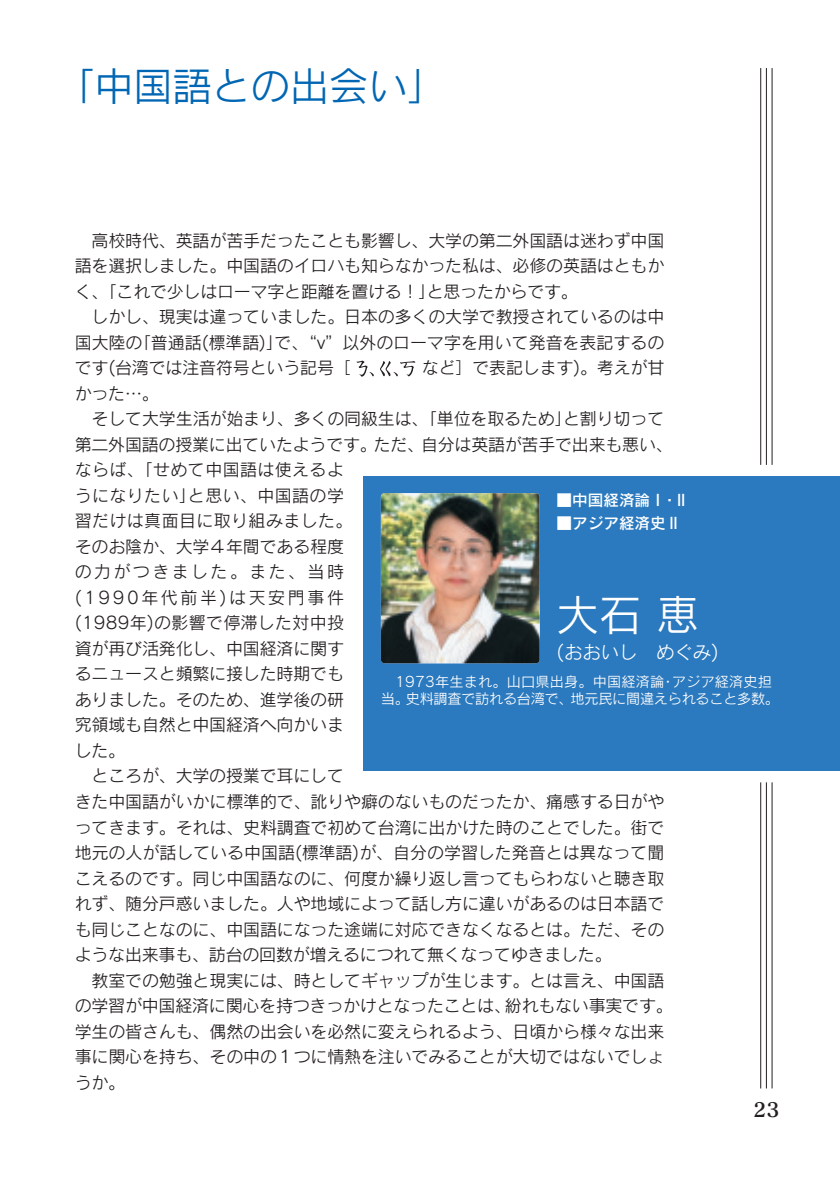
<style>
.page{position:relative;width:840px;height:1190px;background:#fff}
.page>*{position:absolute;margin:0;border:0;box-sizing:border-box;transform-origin:0 0}
.t1{font:42.6px "Rodin CID M";color:#fff}
.t2{font:39.6px "Rodin CID M";letter-spacing:-.015em;color:#0166b3}
.t3{font:19.8px "Matisse CID B";color:#231f20}
.t4{font:18.4px "Rodin CID M";color:#fff}
.t5{font:17px/25.6px "Rodin CID M";letter-spacing:-.01em;color:#231f20;text-align:justify}
.t6{font:17px "Rodin CID M";letter-spacing:.025em;color:#231f20}
.t7{font:17px "Rodin CID M";letter-spacing:.015em;color:#231f20}
.t8{font:17px "Rodin CID M";letter-spacing:.15em;color:#231f20}
.t9{font:17px "Rodin CID M";letter-spacing:.14em;color:#231f20}
.t10{font:15.6px "Rodin CID DB";color:#fff}
.t11{font:14.2px/17px "Rodin CID M";letter-spacing:-.02em;color:#fff;text-align:center}
</style>
<div class="page">
<svg style="left:356px;top:361px;width:18px;height:16px"></svg>
<svg style="left:380px;top:361px;width:35px;height:15px"></svg>
<div style="left:364px;top:476px;width:476px;height:295px;background:#2b79be"></div>
<img style="left:381px;top:493px;width:159px;height:170px;border-radius:4px">
<hr style="left:760px;top:68px;width:1px;height:397px;background:#231f20">
<hr style="left:766px;top:68px;width:1px;height:397px;background:#231f20">
<hr style="left:772px;top:68px;width:1px;height:397px;background:#231f20">
<hr style="left:760px;top:782px;width:1px;height:307px;background:#231f20">
<hr style="left:766px;top:782px;width:1px;height:307px;background:#231f20">
<hr style="left:772px;top:782px;width:1px;height:306px;background:#231f20">
<h2 class="t2" style="left:75px;top:72px;width:354px">｢中国語との出会い｣</h2>
<p class="t5" style="left:75px;top:230px;width:591px;text-indent:17px">高校時代、英語が苦手だったことも影響し、大学の第二外国語は迷わず中国語を選択しました。中国語のイロハも知らなかった私は、必修の英語はともかく、｢これで少しはローマ字と距離を置ける！｣と思ったからです。</p>
<p class="t5" style="left:75px;top:306px;width:591px;text-indent:17px">しかし、現実は違っていました。日本の多くの大学で教授されているのは中国大陸の｢普通話(標準語)｣で、“v”以外のローマ字を用いて発音を表記するのです(台湾では注音符号という記号［</p>
<p class="t5" style="left:422px;top:357px;width:244px">など］で表記します)。考えが甘</p>
<p class="t5" style="left:75px;top:383px;width:86px">かった…。</p>
<p class="t5" style="left:92px;top:408px;width:574px">そして大学生活が始まり、多くの同級生は、｢単位を取るため｣と割り切って</p>
<p class="t5" style="left:75px;top:434px;width:600px">第二外国語の授業に出ていたようです。ただ、自分は英語が苦手で出来も悪い、</p>
<p class="t6" style="left:75px;top:464px;width:271px">ならば、｢せめて中国語は使えるよ</p>
<p class="t6" style="left:75px;top:489px;width:271px">うになりたい｣と思い、中国語の学</p>
<p class="t6" style="left:75px;top:515px;width:279px">習だけは真面目に取り組みました。</p>
<p class="t5" style="left:75px;top:536px;width:271px">そのお陰か、大学４年間である程度</p>
<p class="t9" style="left:75px;top:566px;width:271px">の力がつきました。また、当時</p>
<p class="t8" style="left:75px;top:591px;width:271px">(1990年代前半)は天安門事件</p>
<p class="t7" style="left:75px;top:617px;width:271px">(1989年)の影響で停滞した対中投</p>
<p class="t5" style="left:75px;top:638px;width:271px">資が再び活発化し、中国経済に関す</p>
<p class="t5" style="left:75px;top:664px;width:271px">るニュースと頻繁に接した時期でも</p>
<p class="t5" style="left:75px;top:689px;width:271px">ありました。そのため、進学後の研</p>
<p class="t5" style="left:75px;top:715px;width:271px">究領域も自然と中国経済へ向かいま</p>
<p class="t5" style="left:75px;top:740px;width:52px">した。</p>
<p class="t5" style="left:92px;top:766px;width:254px">ところが、大学の授業で耳にして</p>
<p class="t5" style="left:75px;top:791px;width:591px">きた中国語がいかに標準的で、訛りや癖のないものだったか、痛感する日がや</p>
<p class="t5" style="left:75px;top:817px;width:591px">ってきます。それは、史料調査で初めて台湾に出かけた時のことでした。街で</p>
<p class="t5" style="left:75px;top:842px;width:591px">地元の人が話している中国語(標準語)が、自分の学習した発音とは異なって聞</p>
<p class="t5" style="left:75px;top:868px;width:591px">こえるのです。同じ中国語なのに、何度か繰り返し言ってもらわないと聴き取</p>
<p class="t5" style="left:75px;top:893px;width:591px">れず、随分戸惑いました。人や地域によって話し方に違いがあるのは日本語で</p>
<p class="t5" style="left:75px;top:919px;width:591px">も同じことなのに、中国語になった途端に対応できなくなるとは。ただ、その</p>
<p class="t5" style="left:75px;top:944px;width:538px">ような出来事も、訪台の回数が増えるにつれて無くなってゆきました。</p>
<p class="t5" style="left:92px;top:970px;width:574px">教室での勉強と現実には、時としてギャップが生じます。とは言え、中国語</p>
<p class="t5" style="left:75px;top:995px;width:600px">の学習が中国経済に関心を持つきっかけとなったことは、紛れもない事実です。</p>
<p class="t5" style="left:75px;top:1021px;width:591px">学生の皆さんも、偶然の出会いを必然に変えられるよう、日頃から様々な出来</p>
<p class="t5" style="left:75px;top:1046px;width:591px">事に関心を持ち、その中の１つに情熱を注いでみることが大切ではないでしょ</p>
<p class="t5" style="left:75px;top:1072px;width:52px">うか。</p>
<p class="t10" style="left:557px;top:495px;width:150px">■中国経済論Ⅰ･Ⅱ　</p>
<p class="t10" style="left:557px;top:517px;width:126px">■アジア経済史Ⅱ</p>
<h1 class="t1" style="left:557px;top:599px;width:144px">大石恵</h1>
<p class="t4" style="left:557px;top:646px;width:164px">(おおいし　めぐみ)</p>
<p class="t11" style="left:381px;top:675px;width:400px">1973年生まれ。山口県出身。中国経済論･アジア経済史担<br>当。史料調査で訪れる台湾で、地元民に間違えられること多数。</p>
<p class="t3" style="left:753px;top:1102px;width:28px">23</p>
</div>
